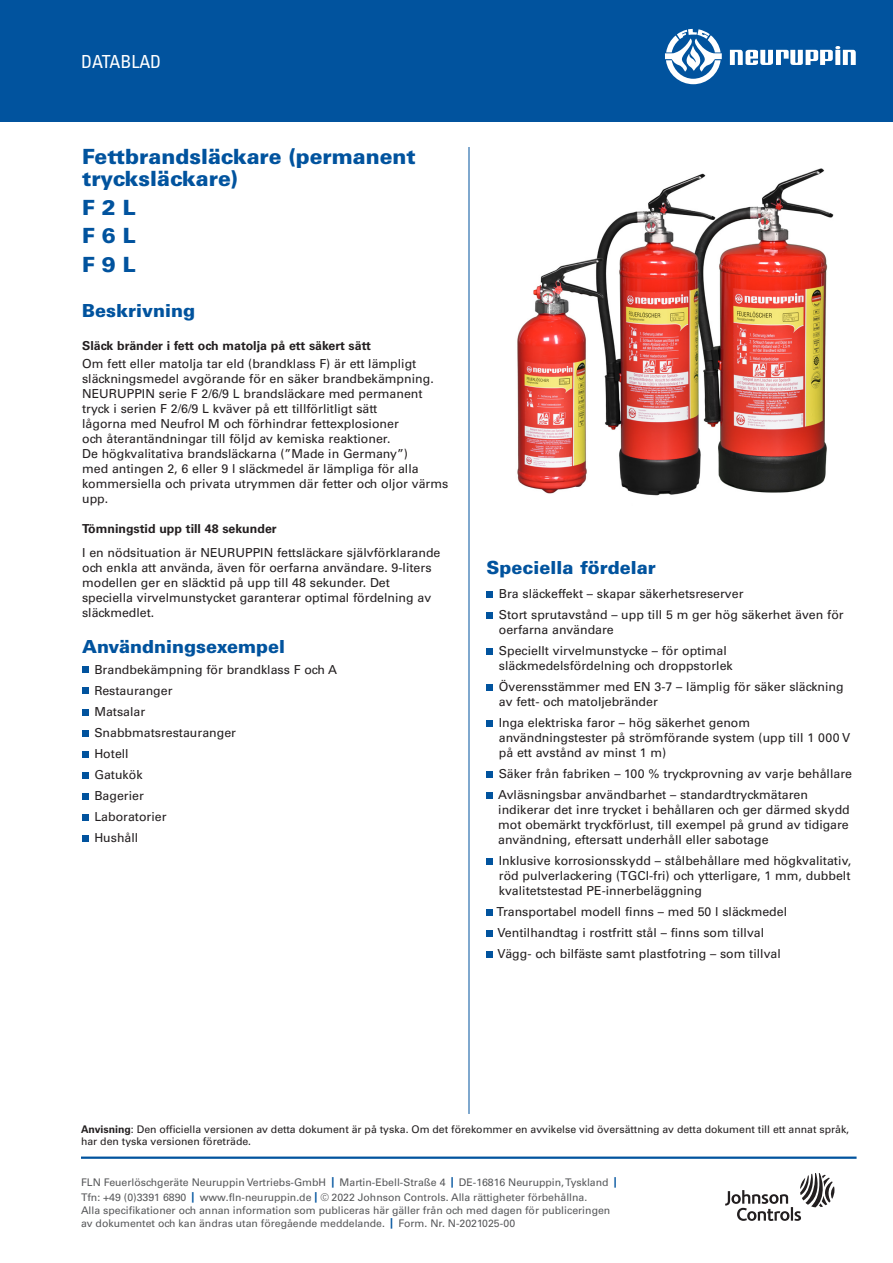
<style>
.page{position:relative;width:893px;height:1263px;background:#fff}
.page>*{position:absolute;margin:0;border:0;box-sizing:border-box;transform-origin:0 0}
._02_Data_Sheet_Heade{font:900 21px/22.5px "Univers LT Std";color:#01539e}
._03_12_pt_Blue_Heade{font:900 18px "Univers LT Std";color:#01539e}
._01_DATA_SHEET{font:condensed 18px "Univers LT Std";color:#fff}
._08_Bullet_Text{font:12.3px/15px "Univers LT Std";color:#231f20}
._05_Text_1st_Graph{font:12.3px/15px "Univers LT Std";color:#231f20}
._06_Text_8_25{font:12.3px/15px "Univers LT Std";color:#231f20}
._04_Bold_Subhead{font:700 12.3px "Univers LT Std";color:#231f20}
._07_Bullet_Text_1st{font:12.3px "Univers LT Std";color:#231f20}
._27_Tagline-Boilerpl{font:10.5px/15px "Univers LT Std";color:#57585a}
._16_Note_7_pt__type{font:10.5px/12px "Univers LT Std";color:#231f20}
.s1{font-weight:700}
.s2{font-weight:700;color:#01539e}
</style>
<div class="page">
<hr style="left:81px;top:1156px;width:775px;height:3px;background:#01539e">
<hr style="left:469px;top:147px;width:1px;height:967px;background:#01539e">
<div style="left:0;top:0;width:893px;height:122px;background:#01539e"></div>
<svg style="left:665px;top:29px;width:57px;height:55px"></svg>
<svg style="left:730px;top:46px;width:126px;height:19px"></svg>
<svg style="left:725px;top:1173px;width:109px;height:48px"></svg>
<svg style="left:82px;top:667px;width:6px;height:6px"></svg>
<svg style="left:82px;top:688px;width:6px;height:6px"></svg>
<svg style="left:82px;top:709px;width:6px;height:6px"></svg>
<svg style="left:82px;top:730px;width:6px;height:6px"></svg>
<svg style="left:82px;top:751px;width:6px;height:6px"></svg>
<svg style="left:82px;top:772px;width:6px;height:6px"></svg>
<svg style="left:82px;top:793px;width:6px;height:6px"></svg>
<svg style="left:82px;top:814px;width:6px;height:6px"></svg>
<svg style="left:82px;top:835px;width:6px;height:6px"></svg>
<img style="left:517px;top:168px;width:317px;height:328px">
<svg style="left:487px;top:591px;width:6px;height:6px"></svg>
<svg style="left:487px;top:612px;width:6px;height:6px"></svg>
<svg style="left:487px;top:648px;width:6px;height:6px"></svg>
<svg style="left:487px;top:684px;width:6px;height:6px"></svg>
<svg style="left:487px;top:720px;width:6px;height:6px"></svg>
<svg style="left:487px;top:771px;width:6px;height:6px"></svg>
<svg style="left:487px;top:792px;width:6px;height:6px"></svg>
<svg style="left:487px;top:858px;width:6px;height:6px"></svg>
<svg style="left:487px;top:909px;width:6px;height:6px"></svg>
<svg style="left:487px;top:930px;width:6px;height:6px"></svg>
<svg style="left:487px;top:951px;width:6px;height:6px"></svg>
<p class="_01_DATA_SHEET" style="left:81px;top:50px;width:82px">DATABLAD</p>
<p class="_02_Data_Sheet_Heade" style="left:82px;top:145px;width:335px">Fettbrandsläckare (permanent trycksläckare)</p>
<p class="_02_Data_Sheet_Heade" style="left:82px;top:196px;width:55px">F 2 L</p>
<p class="_02_Data_Sheet_Heade" style="left:82px;top:224px;width:55px">F 6 L</p>
<p class="_02_Data_Sheet_Heade" style="left:82px;top:253px;width:55px">F 9 L</p>
<p class="_03_12_pt_Blue_Heade" style="left:82px;top:299px;width:115px">Beskrivning</p>
<p class="_04_Bold_Subhead" style="left:82px;top:338px;width:290px">Släck bränder i fett och matolja på ett säkert sätt</p>
<p class="_05_Text_1st_Graph" style="left:82px;top:356px;width:368px">Om fett eller matolja tar eld (brandklass F) är ett lämpligt släckningsmedel avgörande för en säker brandbekämpning.<br>NEURUPPIN serie F 2/6/9 L brandsläckare med permanent tryck i serien F 2/6/9 L kväver på ett tillförlitligt sätt<br>lågorna med Neufrol M och förhindrar fettexplosioner<br>och återantändningar till följd av kemiska reaktioner.<br>De högkvalitativa brandsläckarna (”Made in Germany”)<br>med antingen 2, 6 eller 9 l släckmedel är lämpliga för alla kommersiella och privata utrymmen där fetter och oljor värms upp.</p>
<p class="_04_Bold_Subhead" style="left:82px;top:521px;width:196px">Tömningstid upp till 48 sekunder</p>
<p class="_06_Text_8_25" style="left:82px;top:545px;width:360px">I en nödsituation är NEURUPPIN fettsläckare självförklarande och enkla att använda, även för oerfarna användare. 9-liters modellen ger en släcktid på upp till 48 sekunder. Det speciella virvelmunstycket garanterar optimal fördelning av släckmedlet.</p>
<p class="_03_12_pt_Blue_Heade" style="left:82px;top:635px;width:204px">Användningsexempel</p>
<p class="_07_Bullet_Text_1st" style="left:94px;top:662px;width:244px">Brandbekämpning för brandklass F och A</p>
<p class="_08_Bullet_Text" style="left:94px;top:683px;width:80px">Restauranger</p>
<p class="_08_Bullet_Text" style="left:94px;top:704px;width:52px">Matsalar</p>
<p class="_08_Bullet_Text" style="left:94px;top:725px;width:143px">Snabbmatsrestauranger</p>
<p class="_08_Bullet_Text" style="left:94px;top:746px;width:36px">Hotell</p>
<p class="_08_Bullet_Text" style="left:94px;top:767px;width:50px">Gatukök</p>
<p class="_08_Bullet_Text" style="left:94px;top:788px;width:51px">Bagerier</p>
<p class="_08_Bullet_Text" style="left:94px;top:809px;width:74px">Laboratorier</p>
<p class="_08_Bullet_Text" style="left:94px;top:830px;width:46px">Hushåll</p>
<p class="_03_12_pt_Blue_Heade" style="left:487px;top:556px;width:171px">Speciella fördelar</p>
<p class="_08_Bullet_Text" style="left:499px;top:586px;width:246px">Bra släckeffekt – skapar säkerhetsreserver</p>
<p class="_08_Bullet_Text" style="left:499px;top:607px;width:346px">Stort sprutavstånd – upp till 5 m ger hög säkerhet även för oerfarna användare</p>
<p class="_08_Bullet_Text" style="left:499px;top:643px;width:235px">Speciellt virvelmunstycke – för optimal släckmedelsfördelning och droppstorlek</p>
<p class="_08_Bullet_Text" style="left:499px;top:679px;width:346px">Överensstämmer med EN 3-7 – lämplig för säker släckning av fett- och matoljebränder</p>
<p class="_08_Bullet_Text" style="left:499px;top:715px;width:353px">Inga elektriska faror – hög säkerhet genom användningstester på strömförande system (upp till 1 000 V på ett avstånd av minst 1 m)</p>
<p class="_08_Bullet_Text" style="left:499px;top:766px;width:355px">Säker från fabriken – 100 % tryckprovning av varje behållare</p>
<p class="_08_Bullet_Text" style="left:498px;top:787px;width:353px">Avläsningsbar användbarhet – standardtryckmätaren indikerar det inre trycket i behållaren och ger därmed skydd mot obemärkt tryckförlust, till exempel på grund av tidigare användning, eftersatt underhåll eller sabotage</p>
<p class="_08_Bullet_Text" style="left:499px;top:853px;width:354px;text-align:justify">Inklusive korrosionsskydd – stålbehållare med högkvalitativ, röd pulverlackering (TGCI-fri) och ytterligare, 1 mm, dubbelt kvalitetstestad PE-innerbeläggning</p>
<p class="_08_Bullet_Text" style="left:497px;top:904px;width:292px">Transportabel modell finns – med 50 l släckmedel</p>
<p class="_08_Bullet_Text" style="left:498px;top:925px;width:268px">Ventilhandtag i rostfritt stål – finns som tillval</p>
<p class="_08_Bullet_Text" style="left:498px;top:946px;width:285px">Vägg- och bilfäste samt plastfotring – som tillval</p>
<p class="_16_Note_7_pt__type" style="left:81px;top:1123px;width:770px"><span class="s1">Anvisning</span>: Den officiella versionen av detta dokument är på tyska. Om det förekommer en avvikelse vid översättning av detta dokument till ett annat språk, har den tyska versionen företräde.</p>
<p class="_27_Tagline-Boilerpl" style="left:81px;top:1175px;width:537px">FLN Feuerlöschgeräte Neuruppin Vertriebs-GmbH <span class="s2">|</span> Martin-Ebell-Straße 4 <span class="s2">|</span> DE-16816 Neuruppin, Tyskland <span class="s2">|<br></span>Tfn: +49 (0)3391 6890 <span class="s2">|</span> www.fln-neuruppin.de <span class="s2">|</span> © 2022 Johnson Controls. Alla rättigheter förbehållna.</p>
<p class="_27_Tagline-Boilerpl" style="left:81px;top:1204px;width:531px;line-height:13.2px">Alla specifikationer och annan information som publiceras här gäller från och med dagen för publiceringen av dokumentet och kan ändras utan föregående meddelande. <span class="s2">|</span> Form. Nr. N-2021025-00</p>
</div>
